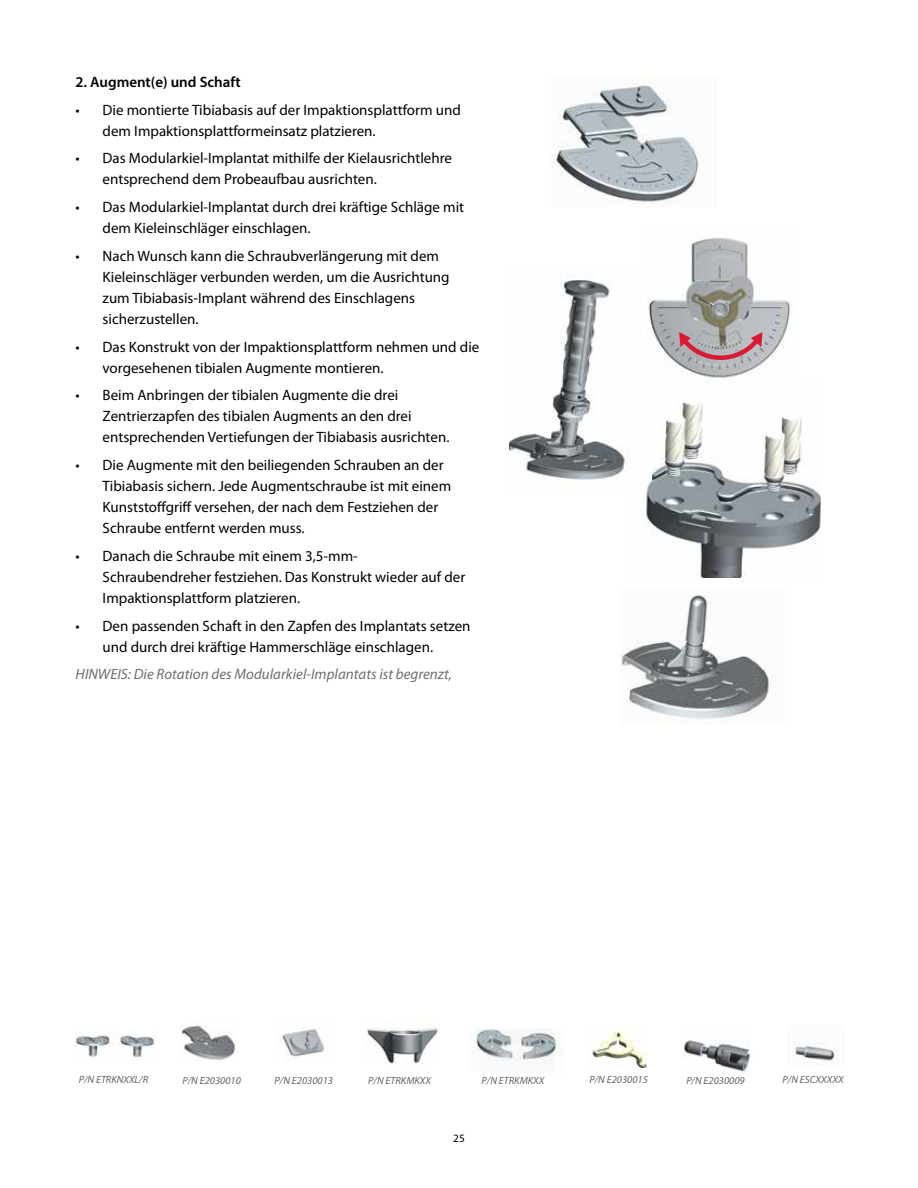
<style>
.page{position:relative;width:918px;height:1188px;background:#fff}
.page>*{position:absolute;margin:0;border:0;box-sizing:border-box;transform-origin:0 0}
.t1{font:15px/21px "Myriad Pro";color:#000}
.t2{font:italic 15px "Myriad Pro";color:#6d6e71}
.t3{font:600 15px "Myriad Pro";color:#000}
.t4{font:11.25px "Myriad Pro";color:#000}
.t5{font:italic 10.5px "Myriad Pro";color:#636466}
</style>
<div class="page">
<img style="left:554px;top:1029px;width:9px;height:32px">
<img style="left:476px;top:1028px;width:78px;height:34px">
<img style="left:510px;top:278px;width:117px;height:202px">
<img style="left:648px;top:237px;width:144px;height:141px">
<svg style="left:678px;top:332px;width:85px;height:30px;background:#b79299"></svg>
<img style="left:621px;top:595px;width:153px;height:124px">
<img style="left:551px;top:82px;width:148px;height:120px">
<img style="left:627px;top:382px;width:194px;height:196px">
<img style="left:366px;top:1027px;width:72px;height:37px">
<img style="left:74px;top:1034px;width:80px;height:23px">
<img style="left:182px;top:1023px;width:54px;height:37px">
<img style="left:280px;top:1029px;width:45px;height:28px">
<img style="left:592px;top:1028px;width:55px;height:40px">
<img style="left:682px;top:1040px;width:69px;height:35px">
<img style="left:794px;top:1041px;width:41px;height:22px">
<p class="t3" style="left:76px;top:72px;width:167px">2. Augment(e) und Schaft</p>
<p class="t1" style="left:103px;top:99px;width:360px;text-indent:-27px">• Die montierte Tibiabasis auf der Impaktionsplattform und dem Impaktionsplattformeinsatz platzieren.</p>
<p class="t1" style="left:103px;top:148px;width:351px;text-indent:-27px">• Das Modularkiel-Implantat mithilfe der Kielausrichtlehre entsprechend dem Probeaufbau ausrichten.</p>
<p class="t1" style="left:103px;top:196px;width:363px;text-indent:-27px">• Das Modularkiel-Implantat durch drei kräftige Schläge mit dem Kieleinschläger einschlagen.</p>
<p class="t1" style="left:103px;top:245px;width:349px;text-indent:-27px">• Nach Wunsch kann die Schraubverlängerung mit dem Kieleinschläger verbunden werden, um die Ausrichtung zum Tibiabasis-Implant während des Einschlagens sicherzustellen.</p>
<p class="t1" style="left:103px;top:336px;width:378px;text-indent:-27px">• Das Konstrukt von der Impaktionsplattform nehmen und die vorgesehenen tibialen Augmente montieren.</p>
<p class="t1" style="left:103px;top:385px;width:348px;text-indent:-27px">• Beim Anbringen der tibialen Augmente die drei<br>Zentrierzapfen des tibialen Augments an den drei entsprechenden Vertiefungen der Tibiabasis ausrichten.</p>
<p class="t1" style="left:103px;top:454px;width:350px;text-indent:-27px">• Die Augmente mit den beiliegenden Schrauben an der Tibiabasis sichern. Jede Augmentschraube ist mit einem Kunststoffgriff versehen, der nach dem Festziehen der Schraube entfernt werden muss.</p>
<p class="t1" style="left:103px;top:545px;width:364px;text-indent:-27px">• Danach die Schraube mit einem 3,5-mm-<br>Schraubendreher festziehen. Das Konstrukt wieder auf der<br>Impaktionsplattform platzieren.</p>
<p class="t1" style="left:103px;top:615px;width:369px;text-indent:-27px">• Den passenden Schaft in den Zapfen des Implantats setzen und durch drei kräftige Hammerschläge einschlagen.</p>
<p class="t2" style="left:76px;top:665px;width:378px">HINWEIS: Die Rotation des Modularkiel-Implantats ist begrenzt,</p>
<p class="t5" style="left:79px;top:1073px;width:71px">P/N ETRKNXXL/R</p>
<p class="t5" style="left:182px;top:1074px;width:60px">P/N E2030010</p>
<p class="t5" style="left:275px;top:1074px;width:60px">P/N E2030013</p>
<p class="t5" style="left:368px;top:1074px;width:64px">P/N ETRKMKXX</p>
<p class="t5" style="left:590px;top:1073px;width:60px">P/N E2030015</p>
<p class="t5" style="left:686px;top:1074px;width:60px">P/N E2030009</p>
<p class="t5" style="left:783px;top:1073px;width:62px">P/N ESCXXXXX</p>
<p class="t5" style="left:482px;top:1074px;width:64px">P/N ETRKMKXX</p>
<p class="t4" style="left:453px;top:1132px;width:13px">25</p>
</div>
